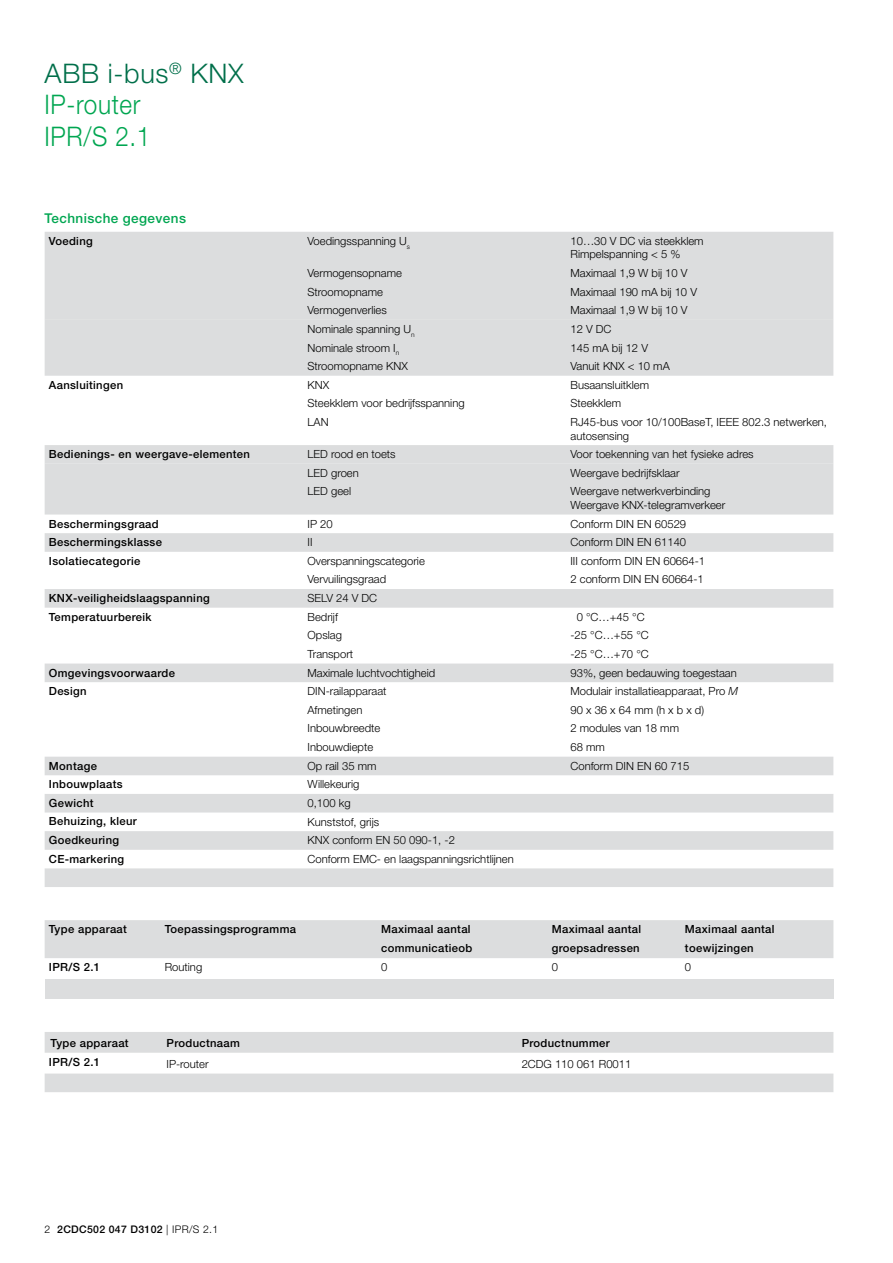
<style>
.page{position:relative;width:893px;height:1263px;background:#fff}
.page>*{position:absolute;margin:0;border:0;box-sizing:border-box;transform-origin:0 0}
.t1{font:300 27px/31.5px "Helvetica Neue LT";letter-spacing:.025em;color:#00a651;scale:.9 1}
.t2{font:500 13.5px "Helvetica Neue LT";letter-spacing:.03em;color:#00a651}
.t3{font:300 11.25px/13.5px "Helvetica Neue LT";color:#000}
.t4{font:500 11.25px/18.6px "Helvetica Neue LT";letter-spacing:.03em;color:#000}
.t5{font:500 10.5px "Helvetica Neue LT";letter-spacing:.03em;color:#000}
.s1{color:#006f4a}
.s2{font-style:italic}
.s3{font-weight:300}
</style>
<div class="page">
<svg style="left:45px;top:232px;width:788px;height:655px;fill:#dcddde"></svg>
<svg style="left:45px;top:320px;width:788px;height:492px"></svg>
<div style="left:45px;top:920px;width:788px;height:38px;background:#dcddde"></div>
<div style="left:45px;top:979px;width:788px;height:20px;background:#dcddde"></div>
<svg style="left:45px;top:1032px;width:788px;height:60px;fill:#dcddde"></svg>
<h1 class="t1" style="left:45px;top:57px;width:223px"><span class="s1">ABB i-bus</span><sup>®</sup> <span class="s1">KNX<br></span>IP-router<br>IPR/S 2.1</h1>
<p class="t2" style="left:45px;top:210px;width:143px">Technische gegevens</p>
<p class="t4" style="left:49px;top:231px;width:45px">Voeding</p>
<p class="t3" style="left:308px;top:234px;width:104px">Voedingsspanning U<sub>s</sub></p>
<p class="t3" style="left:570px;top:234px;width:135px">10…30 V DC via steekklem<br>Rimpelspanning &lt; 5 %</p>
<p class="t3" style="left:308px;top:266px;width:96px">Vermogensopname</p>
<p class="t3" style="left:570px;top:266px;width:119px">Maximaal 1,9 W bij 10 V</p>
<p class="t3" style="left:308px;top:285px;width:77px">Stroomopname</p>
<p class="t3" style="left:570px;top:285px;width:128px">Maximaal 190 mA bij 10 V</p>
<p class="t3" style="left:308px;top:303px;width:81px">Vermogenverlies</p>
<p class="t3" style="left:570px;top:303px;width:119px">Maximaal 1,9 W bij 10 V</p>
<p class="t3" style="left:308px;top:322px;width:109px">Nominale spanning U<sub>n</sub></p>
<p class="t3" style="left:570px;top:322px;width:43px">12 V DC</p>
<p class="t3" style="left:308px;top:341px;width:93px">Nominale stroom I<sub>n</sub></p>
<p class="t3" style="left:570px;top:341px;width:79px">145 mA bij 12 V</p>
<p class="t3" style="left:308px;top:359px;width:102px">Stroomopname KNX</p>
<p class="t3" style="left:570px;top:359px;width:101px">Vanuit KNX &lt; 10 mA</p>
<p class="t4" style="left:49px;top:375px;width:76px">Aansluitingen</p>
<p class="t3" style="left:308px;top:378px;width:23px">KNX</p>
<p class="t3" style="left:570px;top:378px;width:80px">Busaansluitklem</p>
<p class="t3" style="left:308px;top:396px;width:159px">Steekklem voor bedrijfsspanning</p>
<p class="t3" style="left:570px;top:396px;width:52px">Steekklem</p>
<p class="t3" style="left:308px;top:415px;width:23px">LAN</p>
<p class="t3" style="left:570px;top:415px;width:258px">RJ45-bus voor 10/100BaseT, IEEE 802.3 netwerken, autosensing</p>
<p class="t4" style="left:49px;top:445px;width:203px">Bedienings- en weergave-elementen</p>
<p class="t3" style="left:308px;top:447px;width:90px">LED rood en toets</p>
<p class="t3" style="left:570px;top:447px;width:185px">Voor toekenning van het fysieke adres</p>
<p class="t3" style="left:308px;top:466px;width:53px">LED groen</p>
<p class="t3" style="left:570px;top:466px;width:111px">Weergave bedrijfsklaar</p>
<p class="t3" style="left:308px;top:484px;width:45px">LED geel</p>
<p class="t3" style="left:570px;top:484px;width:156px">Weergave netwerkverbinding<br>Weergave KNX-telegramverkeer</p>
<p class="t4" style="left:49px;top:514px;width:111px">Beschermingsgraad</p>
<p class="t3" style="left:308px;top:517px;width:27px">IP 20</p>
<p class="t3" style="left:570px;top:517px;width:117px">Conform DIN EN 60529</p>
<p class="t4" style="left:49px;top:533px;width:115px">Beschermingsklasse</p>
<p class="t3" style="left:308px;top:535px;width:6px">II</p>
<p class="t3" style="left:570px;top:535px;width:117px">Conform DIN EN 61140</p>
<p class="t4" style="left:49px;top:551px;width:93px">Isolatiecategorie</p>
<p class="t3" style="left:308px;top:554px;width:119px">Overspanningscategorie</p>
<p class="t3" style="left:570px;top:554px;width:136px">III conform DIN EN 60664-1</p>
<p class="t3" style="left:308px;top:572px;width:80px">Vervuilingsgraad</p>
<p class="t3" style="left:570px;top:572px;width:135px">2 conform DIN EN 60664-1</p>
<p class="t4" style="left:49px;top:589px;width:162px">KNX-veiligheidslaagspanning</p>
<p class="t3" style="left:308px;top:591px;width:71px">SELV 24 V DC</p>
<p class="t4" style="left:49px;top:607px;width:104px">Temperatuurbereik</p>
<p class="t3" style="left:308px;top:610px;width:32px">Bedrijf</p>
<p class="t3" style="left:577px;top:610px;width:69px">0 °C…+45 °C</p>
<p class="t3" style="left:308px;top:628px;width:36px">Opslag</p>
<p class="t3" style="left:570px;top:628px;width:80px">-25 °C…+55 °C</p>
<p class="t3" style="left:308px;top:647px;width:47px">Transport</p>
<p class="t3" style="left:570px;top:647px;width:80px">-25 °C…+70 °C</p>
<p class="t4" style="left:49px;top:663px;width:128px">Omgevingsvoorwaarde</p>
<p class="t3" style="left:308px;top:666px;width:129px">Maximale luchtvochtigheid</p>
<p class="t3" style="left:570px;top:666px;width:168px">93%, geen bedauwing toegestaan</p>
<p class="t4" style="left:49px;top:682px;width:39px">Design</p>
<p class="t3" style="left:308px;top:684px;width:80px">DIN-railapparaat</p>
<p class="t3" style="left:570px;top:684px;width:169px">Modulair installatieapparaat, Pro <span class="s2">M</span></p>
<p class="t3" style="left:308px;top:703px;width:56px">Afmetingen</p>
<p class="t3" style="left:570px;top:703px;width:135px">90 x 36 x 64 mm (h x b x d)</p>
<p class="t3" style="left:308px;top:721px;width:74px">Inbouwbreedte</p>
<p class="t3" style="left:570px;top:721px;width:110px">2 modules van 18 mm</p>
<p class="t3" style="left:308px;top:740px;width:67px">Inbouwdiepte</p>
<p class="t3" style="left:570px;top:740px;width:36px">68 mm</p>
<p class="t4" style="left:49px;top:756px;width:50px">Montage</p>
<p class="t3" style="left:308px;top:759px;width:70px">Op rail 35 mm</p>
<p class="t3" style="left:570px;top:759px;width:120px">Conform DIN EN 60 715</p>
<p class="t4" style="left:49px;top:775px;width:75px">Inbouwplaats</p>
<p class="t3" style="left:308px;top:777px;width:53px">Willekeurig</p>
<p class="t4" style="left:49px;top:793px;width:46px">Gewicht</p>
<p class="t3" style="left:308px;top:796px;width:45px">0,100 kg</p>
<p class="t4" style="left:49px;top:812px;width:90px">Behuizing, kleur</p>
<p class="t3" style="left:308px;top:814px;width:73px">Kunststof, grijs</p>
<p class="t4" style="left:49px;top:831px;width:72px">Goedkeuring</p>
<p class="t3" style="left:308px;top:833px;width:149px">KNX conform EN 50 090-1, -2</p>
<p class="t4" style="left:49px;top:849px;width:77px">CE-markering</p>
<p class="t3" style="left:308px;top:852px;width:208px">Conform EMC- en laagspanningsrichtlijnen</p>
<p class="t4" style="left:49px;top:920px;width:80px">Type apparaat</p>
<p class="t4" style="left:165px;top:920px;width:133px">Toepassingsprogramma</p>
<p class="t4" style="left:381px;top:920px;width:93px">Maximaal aantal communicatieob</p>
<p class="t4" style="left:552px;top:920px;width:91px">Maximaal aantal groepsadressen</p>
<p class="t4" style="left:685px;top:920px;width:91px">Maximaal aantal toewijzingen</p>
<p class="t4" style="left:49px;top:958px;width:53px">IPR/S 2.1</p>
<p class="t3" style="left:165px;top:960px;width:39px">Routing</p>
<p class="t3" style="left:381px;top:960px;width:8px">0</p>
<p class="t3" style="left:552px;top:960px;width:8px">0</p>
<p class="t3" style="left:685px;top:960px;width:8px">0</p>
<p class="t4" style="left:51px;top:1033px;width:80px">Type apparaat</p>
<p class="t4" style="left:167px;top:1033px;width:75px">Productnaam</p>
<p class="t4" style="left:522px;top:1033px;width:90px">Productnummer</p>
<p class="t4" style="left:49px;top:1052px;width:53px">IPR/S 2.1</p>
<p class="t3" style="left:167px;top:1056px;width:44px">IP-router</p>
<p class="t3" style="left:522px;top:1056px;width:111px">2CDG 110 061 R0011</p>
<p class="t5" style="left:45px;top:1223px;width:175px"><span class="s3">2</span> 2CDC502 047 D3102 <span class="s3">| IPR/S 2.1</span></p>
</div>
